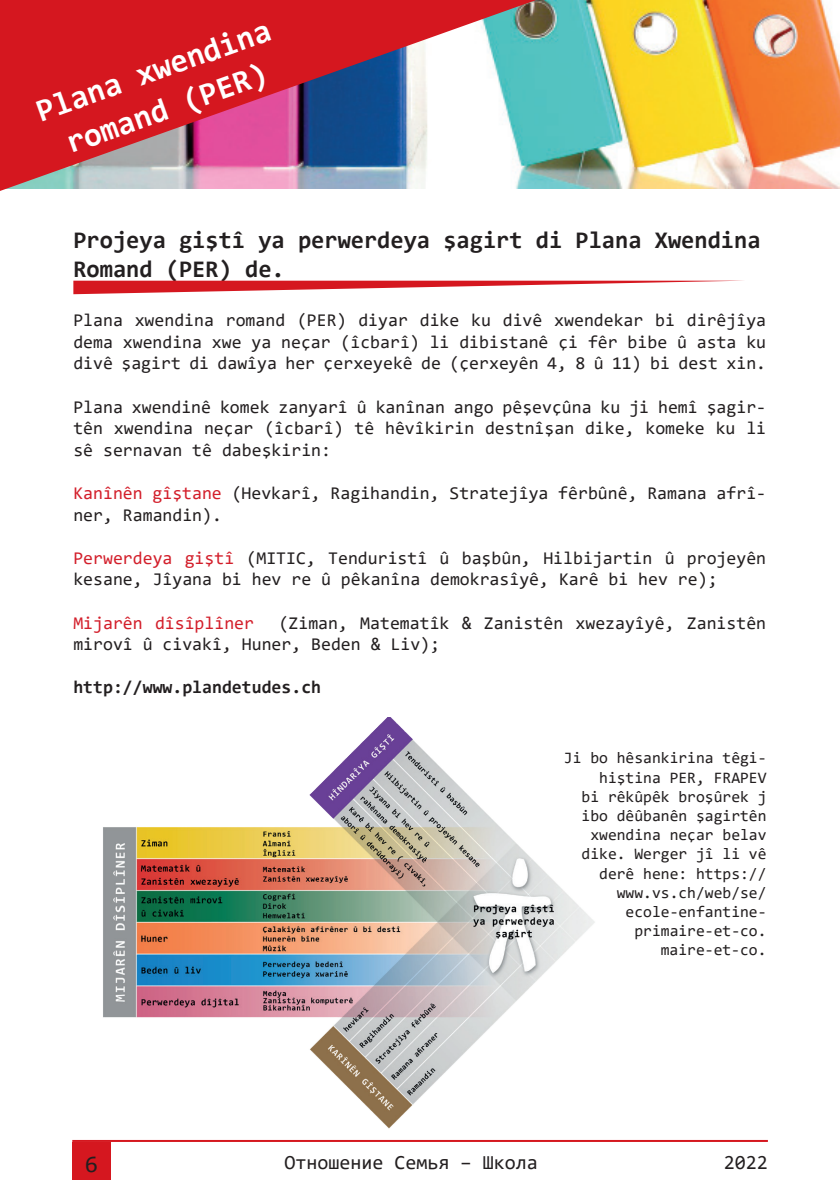
<style>
.page{position:relative;width:840px;height:1191px;background:#fff}
.page>*{position:absolute;margin:0;border:0;box-sizing:border-box;transform-origin:0 0}
.t1{font:700 32px/39.8px "Consolas";color:#fff;text-align:center}
.t2{font:700 24px/28.8px "Consolas";color:#231f20}
.t3{font:24px "Consolas";color:#231f20}
.t4{font:20px "Consolas";color:#231f20}
.t5{font:18px/21.6px "Consolas";color:#231f20}
.t6{font:700 18px "Consolas";color:#231f20}
.t7{font:18px "Consolas";color:#d31f2b}
.t8{font:16px/19.2px "Consolas";color:#231f20;text-align:right}
.s1{color:#d31f2b}
</style>
<div class="page">
<div style="left:72px;top:1142px;width:39px;height:37px;background:#d5171f"></div>
<hr style="left:72px;top:1140px;width:695px;height:2px;background:#d5171f">
<img style="left:536px;top:0;width:303px;height:188px">
<svg style="left:0;top:0;width:536px;height:191px;background:#bc5f70"></svg>
<svg style="left:73px;top:281px;width:654px;height:13px"></svg>
<img style="left:103px;top:717px;width:492px;height:412px">
<h1 class="t1" style="left:31px;top:94px;width:248px;rotate:-20deg">Plana xwendina romand (PER)</h1>
<h2 class="t2" style="left:73px;top:225px;width:688px">Projeya giştî ya perwerdeya şagirt di Plana Xwendina<br>Romand (PER) de.</h2>
<p class="t5" style="left:73px;top:309px;width:694px;text-align:justify">Plana xwendina romand (PER) diyar dike ku divê xwendekar bi dirêjîya dema xwendina xwe ya neçar (îcbarî) li dibistanê çi fêr bibe û asta ku divê şagirt di dawîya her çerxeyekê de (çerxeyên 4, 8 û 11) bi dest xin.</p>
<p class="t5" style="left:73px;top:395px;width:694px;text-align:justify">Plana xwendinê komek zanyarî û kanînan ango pêşevçûna ku ji hemî şagir&shy;tên xwendina neçar (îcbarî) tê hêvîkirin destnîşan dike, komeke ku li sê sernavan tê dabeşkirin:</p>
<p class="t5" style="left:73px;top:482px;width:694px"><span class="s1">Kanînên gîştane</span> (Hevkarî, Ragihandin, Stratejîya fêrbûnê, Ramana afrî&shy;ner, Ramandin).</p>
<p class="t5" style="left:73px;top:546px;width:694px"><span class="s1">Perwerdeya giştî</span> (MITIC, Tenduristî û başbûn, Hilbijartin û projeyên kesane, Jîyana bi hev re û pêkanîna demokrasîyê, Karê bi hev re);</p>
<p class="t7" style="left:73px;top:610px;width:182px">Mijarên dîsîplîner</p>
<p class="t5" style="left:73px;top:611px;width:694px;text-indent:205px">(Ziman, Matematîk &amp; Zanistên xwezayîyê, Zanistên mirovî û civakî, Huner, Beden &amp; Liv);</p>
<p class="t6" style="left:73px;top:676px;width:249px">http://www.plandetudes.ch</p>
<p class="t8" style="left:563px;top:748px;width:204px">Ji bo hêsankirina têgi&shy;hiştina PER, FRAPEV<br>bi rêkûpêk broşûrek j ibo dêûbanên şagirtên xwendina neçar belav dike. Werger jî li vê derê hene: https:// www.vs.ch/web/se/ ecole-enfantine&shy;primaire-et-co. maire-et-co.</p>
<h2 class="t3" style="left:85px;top:1147px;width:15px">6</h2>
<p class="t4" style="left:284px;top:1148px;width:255px">Отношение Семья – Школа</p>
<p class="t4" style="left:723px;top:1148px;width:45px">2022</p>
</div>
